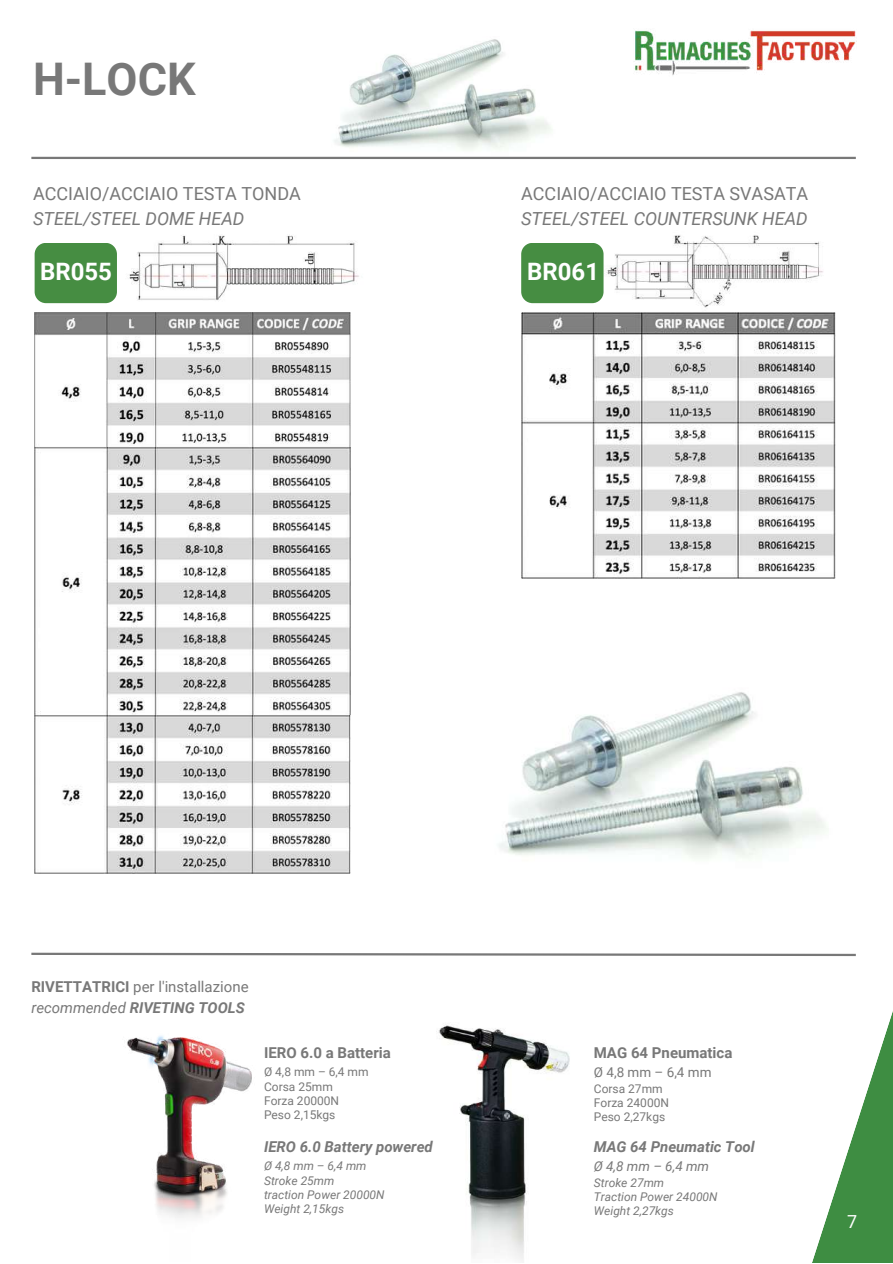
<style>
.page{position:relative;width:893px;height:1264px;background:#fff}
.page>*{position:absolute;margin:0;border:0;box-sizing:border-box;transform-origin:0 0}
.t1{font:700 45px "Roboto";color:#787878}
.t2{font:700 24px "Roboto";color:#fff}
.t3{font:18px "Roboto";color:#787878}
.t4{font:italic 18px "Roboto";color:#787878}
.t5{font:18px "Roboto";color:#fefefe}
.t6{font:15px/20.2px "Roboto";color:#787878}
.t7{font:italic 700 15px "Roboto";color:#787878}
.t8{font:700 15px "Roboto";color:#787878}
.t9{font:13.5px "Roboto";color:#787878}
.t10{font:italic 13.5px "Roboto";color:#787878}
.t11{font:italic 12px/14.2px "Roboto";color:#787878}
.t12{font:12px/14.2px "Roboto";color:#787878}
.s1{font-weight:700}
.s2{font-style:italic}
.s3{font-weight:700;font-style:italic}
</style>
<div class="page">
<svg style="left:812px;top:1014px;width:80px;height:248px"></svg>
<img style="left:634px;top:30px;width:222px;height:46px">
<img style="left:320px;top:39px;width:251px;height:118px">
<hr style="left:31px;top:157px;width:824px;height:2px;background:#787878">
<div style="left:35px;top:243px;width:82px;height:60px;background:#468d42;border-radius:11px"></div>
<img style="left:603px;top:235px;width:220px;height:73px">
<div style="left:521px;top:243px;width:82px;height:60px;background:#468d42;border-radius:11px"></div>
<img style="left:129px;top:235px;width:230px;height:65px">
<img style="left:521px;top:312px;width:313px;height:267px">
<img style="left:34px;top:312px;width:316px;height:405px">
<img style="left:35px;top:715px;width:315px;height:158px">
<svg style="left:31px;top:952px;width:825px;height:5px"></svg>
<img style="left:31px;top:956px;width:316px;height:262px">
<img style="left:436px;top:1024px;width:134px;height:237px">
<img style="left:499px;top:692px;width:328px;height:167px">
<h1 class="t1" style="left:33px;top:53px;width:164px">H-LOCK</h1>
<h3 class="t3" style="left:33px;top:184px;width:269px">ACCIAIO/ACCIAIO TESTA TONDA</h3>
<h3 class="t4" style="left:33px;top:208px;width:213px">STEEL/STEEL DOME HEAD</h3>
<h2 class="t2" style="left:40px;top:258px;width:73px">BR055</h2>
<h3 class="t3" style="left:521px;top:184px;width:288px">ACCIAIO/ACCIAIO TESTA SVASATA</h3>
<h3 class="t4" style="left:521px;top:208px;width:288px">STEEL/STEEL COUNTERSUNK HEAD</h3>
<h2 class="t2" style="left:527px;top:258px;width:73px">BR061</h2>
<p class="t6" style="left:31px;top:977px;width:219px"><span class="s1">RIVETTATRICI</span> per l'installazione <span class="s2">recommended</span> <span class="s3">RIVETING TOOLS</span></p>
<p class="t8" style="left:264px;top:1044px;width:128px">IERO 6.0 a Batteria</p>
<p class="t12" style="left:264px;top:1065px;width:106px">Ø 4,8 mm – 6,4 mm<br>Corsa 25mm<br>Forza 20000N<br>Peso 2,15kgs</p>
<p class="t7" style="left:264px;top:1138px;width:170px">IERO 6.0 Battery powered</p>
<p class="t11" style="left:264px;top:1158px;width:122px">Ø 4,8 mm – 6,4 mm<br>Stroke 25mm<br>traction Power 20000N<br>Weight 2,15kgs</p>
<p class="t8" style="left:594px;top:1044px;width:140px">MAG 64 Pneumatica</p>
<p class="t9" style="left:594px;top:1064px;width:119px">Ø 4,8 mm – 6,4 mm</p>
<p class="t12" style="left:594px;top:1082px;width:77px">Corsa 27mm<br>Forza 24000N<br>Peso 2,27kgs</p>
<p class="t7" style="left:594px;top:1138px;width:162px">MAG 64 Pneumatic Tool</p>
<p class="t10" style="left:594px;top:1158px;width:117px">Ø 4,8 mm – 6,4 mm</p>
<p class="t11" style="left:594px;top:1175px;width:125px">Stroke 27mm<br>Traction Power 24000N<br>Weight 2,27kgs</p>
<h3 class="t5" style="left:847px;top:1211px;width:12px">7</h3>
</div>
